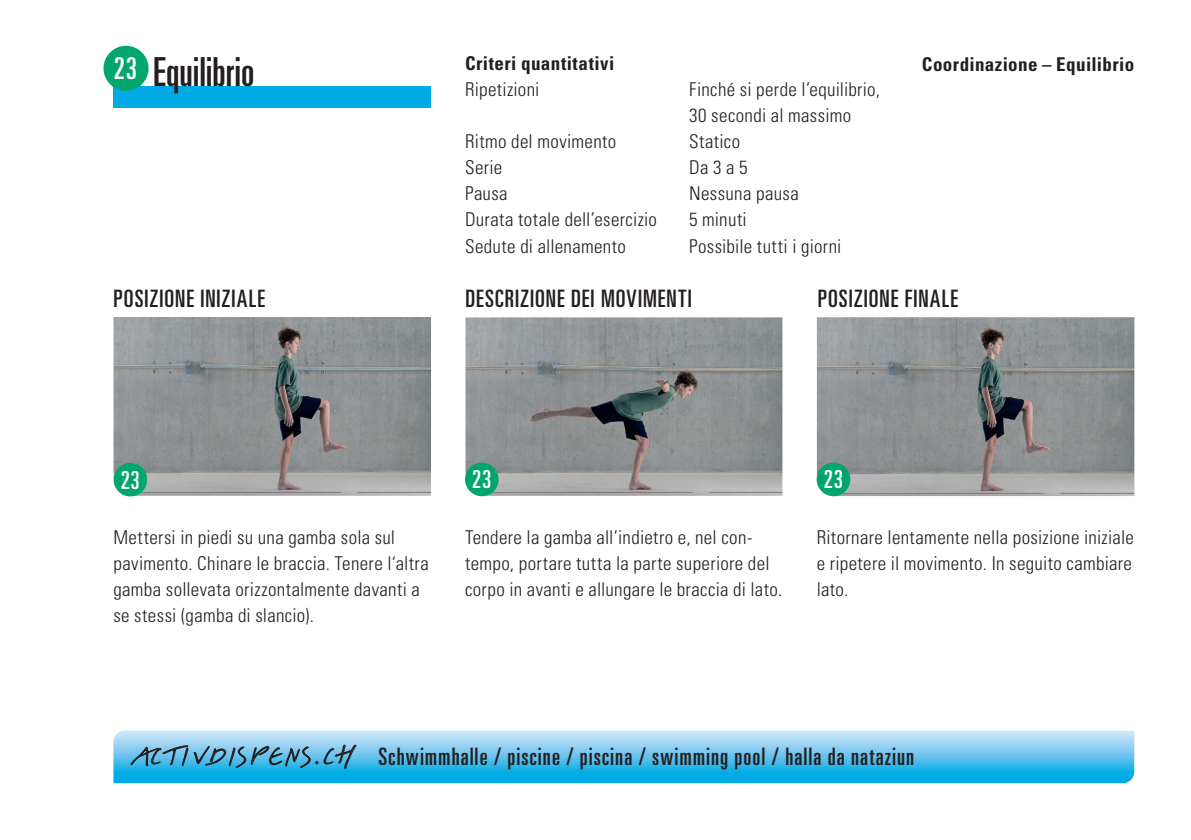
<style>
.page{position:relative;width:1191px;height:840px;background:#fff}
.page>*{position:absolute;margin:0;border:0;box-sizing:border-box;transform-origin:0 0}
.t1{font:ultra-condensed 40px "Univers LT Std";color:#231f20}
.t2{font:ultra-condensed 30px "Univers LT Std";color:#fff}
.t3{font:ultra-condensed 24.8px "Univers LT Std";color:#fff}
.t4{font:ultra-condensed 24px "Univers LT Std";letter-spacing:.045em;color:#231f20}
.t5{font:300 condensed 19px/26px "Univers LT Std";letter-spacing:.02em;color:#231f20}
.t6{font:700 condensed 19px "Univers LT Std";letter-spacing:.02em;color:#231f20}
.s1{font-family:"Belle LT Pro";font-stretch:normal}
</style>
<div class="page">
<svg style="left:113px;top:730px;width:1021px;height:52px;background:#62c4ed"></svg>
<div style="left:113px;top:86px;width:318px;height:22px;background:#00abe5"></div>
<img style="left:465px;top:317px;width:317px;height:178px">
<img style="left:113px;top:317px;width:318px;height:178px">
<img style="left:817px;top:317px;width:317px;height:178px">
<div style="left:465px;top:462px;width:33px;height:34px;background:#00a66e;border-radius:50%"></div>
<div style="left:816px;top:462px;width:34px;height:34px;background:#00a66e;border-radius:50%"></div>
<div style="left:103px;top:46px;width:45px;height:45px;background:#00a66e;border-radius:50%"></div>
<div style="left:114px;top:462px;width:33px;height:34px;background:#00a66e;border-radius:50%"></div>
<h2 class="t2" style="left:114px;top:51px;width:25px">23</h2>
<h1 class="t1" style="left:153px;top:49px;width:103px">Equilibrio</h1>
<p class="t6" style="left:465px;top:52px;width:151px">Criteri quantitativi</p>
<p class="t5" style="left:465px;top:77px;width:76px">Ripetizioni</p>
<p class="t5" style="left:689px;top:77px;width:192px">Finché si perde l’equilibrio,<br>30 secondi al massimo</p>
<p class="t5" style="left:465px;top:129px;width:153px">Ritmo del movimento</p>
<p class="t5" style="left:689px;top:129px;width:53px">Statico</p>
<p class="t5" style="left:465px;top:155px;width:39px">Serie</p>
<p class="t5" style="left:689px;top:155px;width:60px">Da 3 a 5</p>
<p class="t5" style="left:465px;top:181px;width:44px">Pausa</p>
<p class="t5" style="left:689px;top:181px;width:111px">Nessuna pausa</p>
<p class="t5" style="left:465px;top:207px;width:193px">Durata totale dell’esercizio</p>
<p class="t5" style="left:689px;top:207px;width:59px">5 minuti</p>
<p class="t5" style="left:465px;top:233px;width:162px">Sedute di allenamento</p>
<p class="t5" style="left:689px;top:233px;width:154px">Possibile tutti i giorni</p>
<p class="t6" style="left:921px;top:52px;width:214px">Coordinazione – Equilibrio</p>
<p class="t4" style="left:113px;top:284px;width:153px">POSIZIONE INIZIALE</p>
<p class="t4" style="left:465px;top:284px;width:228px">DESCRIZIONE DEI MOVIMENTI</p>
<p class="t4" style="left:817px;top:284px;width:142px">POSIZIONE FINALE</p>
<h3 class="t3" style="left:121px;top:465px;width:21px">23</h3>
<p class="t5" style="left:113px;top:524px;width:317px">Mettersi in piedi su una gamba sola sul pavimento. Chinare le braccia. Tenere l‘altra gamba sollevata orizzontalmente davanti a se stessi (gamba di slancio).</p>
<h3 class="t3" style="left:472px;top:465px;width:21px">23</h3>
<h3 class="t3" style="left:823px;top:465px;width:21px">23</h3>
<p class="t5" style="left:465px;top:524px;width:319px">Tendere la gamba all’indietro e, nel con&shy;tempo, portare tutta la parte superiore del corpo in avanti e allungare le braccia di lato.</p>
<p class="t5" style="left:816px;top:524px;width:319px;text-align:justify">Ritornare lentamente nella posizione iniziale e ripetere il movimento. In seguito cambiare lato.</p>
<p class="t4" style="left:134px;top:742px;width:781px"><span class="s1">activdispens.ch</span> Schwimmhalle / piscine / piscina / swimming pool / halla da nataziun</p>
</div>
